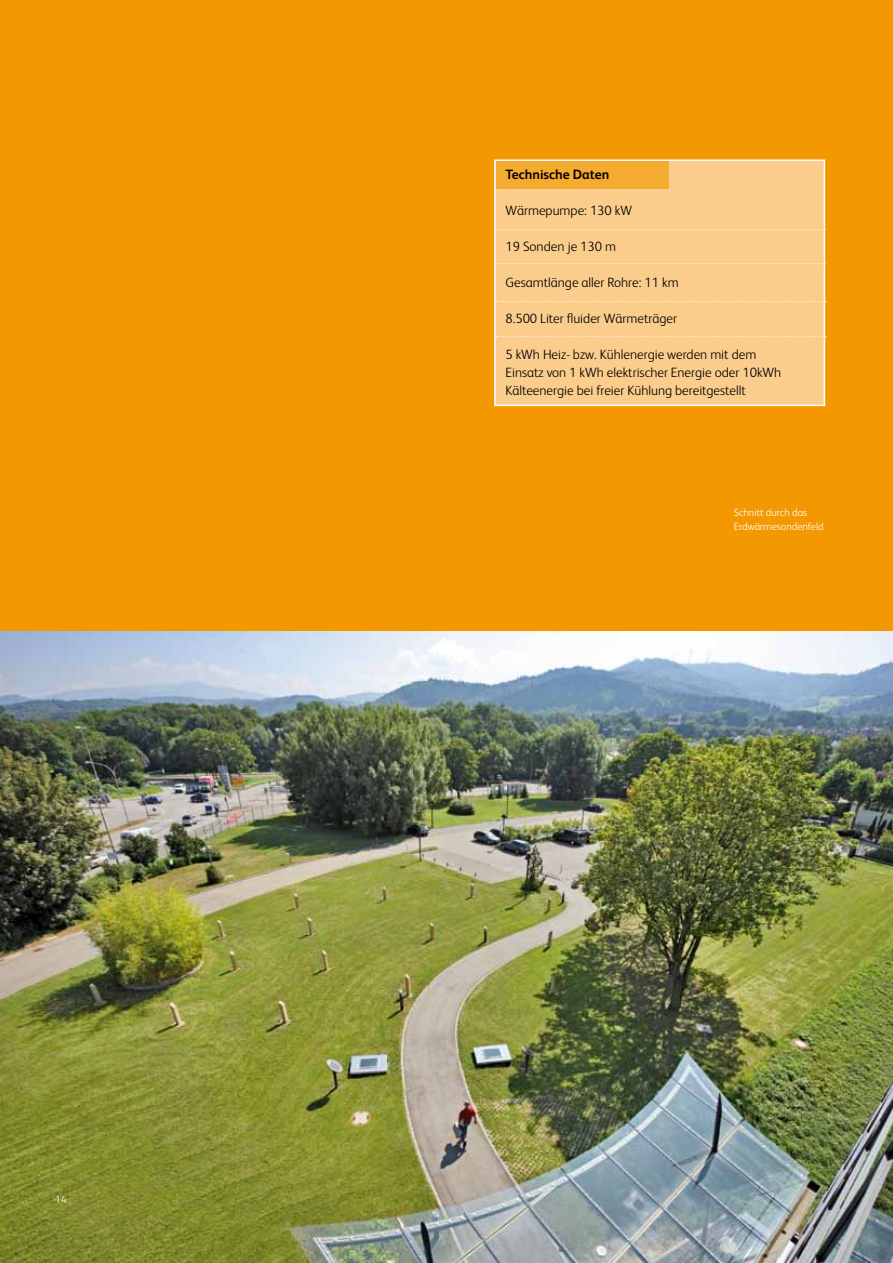
<style>
.page{position:relative;width:893px;height:1263px;background:#fff}
.page>*{position:absolute;margin:0;border:0;box-sizing:border-box;transform-origin:0 0}
.t1{font:300 13.5px/18px "FS Albert";color:#000}
.t2{font:700 13.5px "FS Albert";color:#000}
.t3{font:300 10.5px/13.5px "FS Albert";color:#fff}
</style>
<div class="page">
<div style="left:0;top:0;width:893px;height:631px;background:#f39800"></div>
<img style="left:0;top:631px;width:893px;height:632px">
<div style="left:494px;top:159px;width:331px;height:247px;background:#fbcd8d;border:2px solid #fff"></div>
<div style="left:496px;top:161px;width:172px;height:28px;background:#f5aa30"></div>
<svg style="left:495px;top:229px;width:330px;height:1px"></svg>
<svg style="left:496px;top:263px;width:329px;height:1px"></svg>
<svg style="left:496px;top:301px;width:330px;height:1px"></svg>
<svg style="left:496px;top:336px;width:330px;height:1px"></svg>
<p class="t3" style="left:55px;top:1192px;width:13px">14</p>
<p class="t2" style="left:505px;top:165px;width:105px">Technische Daten</p>
<p class="t1" style="left:505px;top:201px;width:128px">Wärmepumpe: 130 kW</p>
<p class="t1" style="left:505px;top:237px;width:112px">19 Sonden je 130 m</p>
<p class="t1" style="left:505px;top:273px;width:175px">Gesamtlänge aller Rohre: 11 km</p>
<p class="t1" style="left:505px;top:309px;width:173px">8.500 Liter fluider Wärmeträger</p>
<p class="t1" style="left:505px;top:345px;width:277px">5 kWh Heiz- bzw. Kühlenergie werden mit dem<br>Einsatz von 1 kWh elektrischer Energie oder 10kWh<br>Kälteenergie bei freier Kühlung bereitgestellt</p>
<p class="t3" style="left:734px;top:505px;width:91px">Schnitt durch das<br>Erdwärmesondenfeld</p>
</div>
